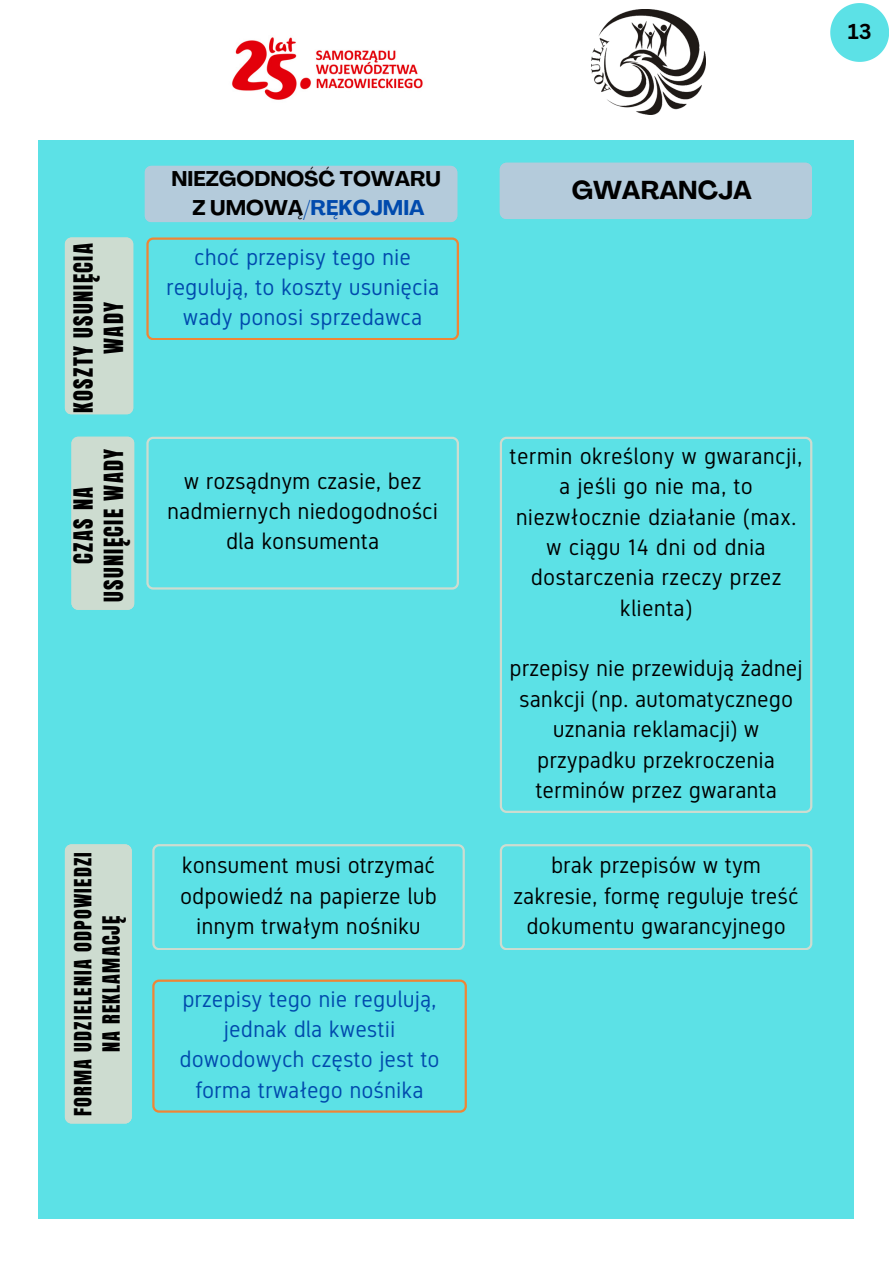
<style>
.page{position:relative;width:894px;height:1264px;background:#fff}
.page>*{position:absolute;margin:0;border:0;box-sizing:border-box;transform-origin:0 0}
.t1{font:700 25.5px "Agrandir";color:#000}
.t2{font:22.5px/30.3px "Gidole";color:#000;text-align:center}
.t3{font:22.5px/30.3px "Gidole";color:#004aad;text-align:center}
.t4{font:22.5px/30.3px "Anton";letter-spacing:.06em;color:#000;text-align:center}
.t5{font:700 21px "Agrandir";color:#000}
.t6{font:700 21px "Agrandir";color:#004aad}
.t7{font:700 21px "Canva Sans";color:#000}
.t8{font:20.25px/28.2px "Anton";letter-spacing:.06em;color:#000;text-align:center}
.s1{color:#000}
</style>
<div class="page">
<img style="left:231px;top:37px;width:192px;height:63px">
<img style="left:591px;top:9px;width:114px;height:105px">
<div style="left:38px;top:140px;width:815px;height:1077px;background:#5ce1e6"></div>
<svg style="left:830px;top:3px;width:58px;height:59px"></svg>
<div style="left:145px;top:166px;width:312px;height:56px;background:#b4cbdb"></div>
<div style="left:499px;top:163px;width:312px;height:56px;background:#b4cbdb"></div>
<svg style="left:146px;top:237px;width:313px;height:103px"></svg>
<div style="left:65px;top:237px;width:68px;height:177px;background:#cddcd0"></div>
<div style="left:71px;top:437px;width:63px;height:173px;background:#cddcd0"></div>
<svg style="left:146px;top:437px;width:313px;height:152px"></svg>
<svg style="left:499px;top:437px;width:313px;height:375px"></svg>
<div style="left:65px;top:844px;width:66px;height:279px;background:#cddcd0"></div>
<svg style="left:152px;top:844px;width:312px;height:105px"></svg>
<svg style="left:499px;top:844px;width:313px;height:105px"></svg>
<svg style="left:152px;top:979px;width:314px;height:133px"></svg>
<p class="t7" style="left:847px;top:17px;width:25px">13</p>
<h3 class="t4" style="left:69px;top:413px;width:171px;rotate:-90deg">KOSZTY USUNIĘCIA<br>WADY</h3>
<h4 class="t4" style="left:68px;top:602px;width:155px;rotate:-90deg">CZAS NA<br>USUNIĘCIE WADY</h4>
<p class="t5" style="left:171px;top:170px;width:271px">NIEZGODNOŚĆ TOWARU</p>
<h2 class="t6" style="left:192px;top:199px;width:234px"><span class="s1">Z UMOWĄ</span>/RĘKOJMIA</h2>
<p class="t3" style="left:166px;top:242px;width:275px">choć przepisy tego nie regulują, to koszty usunięcia wady ponosi sprzedawca</p>
<h3 class="t2" style="left:167px;top:465px;width:272px">w rozsądnym czasie, bez nadmiernych niedogodności dla konsumenta</h3>
<p class="t1" style="left:571px;top:180px;width:182px">GWARANCJA</p>
<h4 class="t2" style="left:509px;top:441px;width:294px">termin określony w gwarancji, a jeśli go nie ma, to niezwłocznie działanie (max. w ciągu 14 dni od dnia dostarczenia rzeczy przez klienta)</h4>
<h4 class="t2" style="left:509px;top:653px;width:294px">przepisy nie przewidują żadnej sankcji (np. automatycznego uznania reklamacji) w przypadku przekroczenia terminów przez gwaranta</h4>
<h4 class="t8" style="left:69px;top:1115px;width:265px;rotate:-90deg">FORMA UDZIELENIA ODPOWIEDZI<br>NA REKLAMACJĘ</h4>
<h4 class="t2" style="left:180px;top:850px;width:258px">konsument musi otrzymać odpowiedź na papierze lub innym trwałym nośniku</h4>
<h4 class="t2" style="left:513px;top:850px;width:286px">brak przepisów w tym zakresie, formę reguluje treść dokumentu gwarancyjnego</h4>
<p class="t3" style="left:179px;top:983px;width:261px">przepisy tego nie regulują, jednak dla kwestii dowodowych często jest to forma trwałego nośnika</p>
</div>
